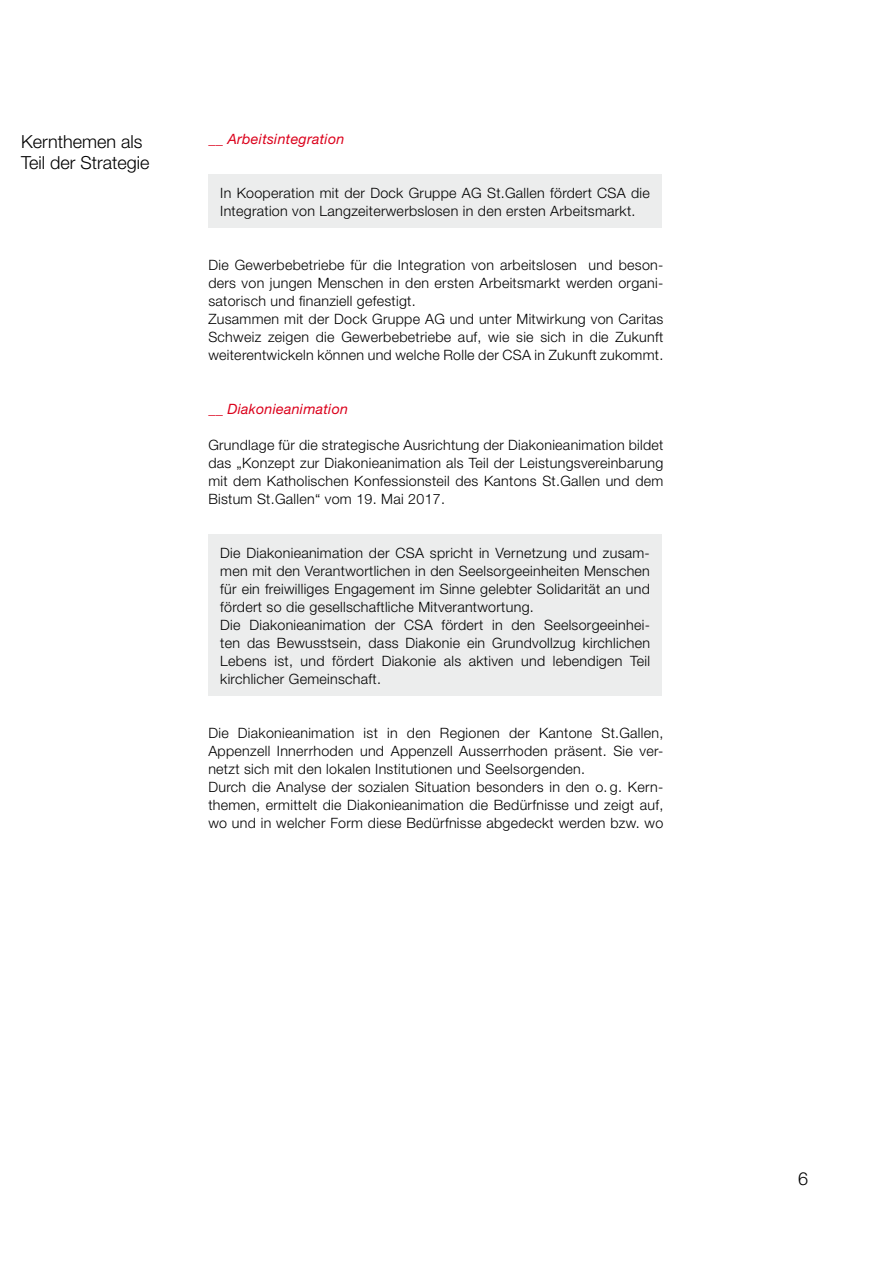
<style>
.page{position:relative;width:893px;height:1263px;background:#fff}
.page>*{position:absolute;margin:0;border:0;box-sizing:border-box;transform-origin:0 0}
.t1{font:300 18px/21.6px "Helvetica Neue";color:#000}
.t2{font:300 14.25px/18px "Helvetica Neue";letter-spacing:.02em;color:#000}
.t3{font:italic 14.25px "Helvetica Neue";letter-spacing:.02em;color:#db001b}
</style>
<div class="page">
<div style="left:208px;top:175px;width:454px;height:53px;background:#eceded"></div>
<div style="left:208px;top:535px;width:454px;height:161px;background:#eceded"></div>
<p class="t1" style="left:21px;top:130px;width:130px">Kernthemen als<br>Teil der Strategie</p>
<p class="t3" style="left:208px;top:130px;width:138px">__ Arbeitsintegration</p>
<p class="t2" style="left:220px;top:184px;width:431px">In Kooperation mit der Dock Gruppe AG St.Gallen fördert CSA die<br>Integration von Langzeiterwerbslosen in den ersten Arbeitsmarkt.</p>
<p class="t2" style="left:208px;top:256px;width:457px">Die Gewerbebetriebe für die Integration von arbeitslosen und beson&shy;ders von jungen Menschen in den ersten Arbeitsmarkt werden organi&shy;satorisch und finanziell gefestigt.<br>Zusammen mit der Dock Gruppe AG und unter Mitwirkung von Caritas Schweiz zeigen die Gewerbebetriebe auf, wie sie sich in die Zukunft weiterentwickeln können und welche Rolle der CSA in Zukunft zukommt.</p>
<p class="t3" style="left:208px;top:400px;width:141px">__ Diakonieanimation</p>
<p class="t2" style="left:208px;top:436px;width:456px;text-align:justify">Grundlage für die strategische Ausrichtung der Diakonieanimation bildet das „Konzept zur Diakonieanimation als Teil der Leistungsvereinbarung mit dem Katholischen Konfessionsteil des Kantons St.Gallen und dem Bistum St.Gallen“ vom 19. Mai 2017.</p>
<p class="t2" style="left:220px;top:544px;width:431px">Die Diakonieanimation der CSA spricht in Vernetzung und zusam&shy;men mit den Verantwortlichen in den Seelsorgeeinheiten Menschen für ein freiwilliges Engagement im Sinne gelebter Solidarität an und fördert so die gesellschaftliche Mitverantwortung.<br>Die Diakonieanimation der CSA fördert in den Seelsorgeeinhei&shy;ten das Bewusstsein, dass Diakonie ein Grundvollzug kirchlichen Lebens ist, und fördert Diakonie als aktiven und lebendigen Teil kirchlicher Gemeinschaft.</p>
<p class="t2" style="left:208px;top:724px;width:456px">Die Diakonieanimation ist in den Regionen der Kantone St.Gallen, Appenzell Innerrhoden und Appenzell Ausserrhoden präsent. Sie ver&shy;netzt sich mit den lokalen Institutionen und Seelsorgenden.<br>Durch die Analyse der sozialen Situation besonders in den o. g. Kern&shy;themen, ermittelt die Diakonieanimation die Bedürfnisse und zeigt auf, wo und in welcher Form diese Bedürfnisse abgedeckt werden bzw. wo</p>
<p class="t1" style="left:798px;top:1167px;width:12px">6</p>
</div>
